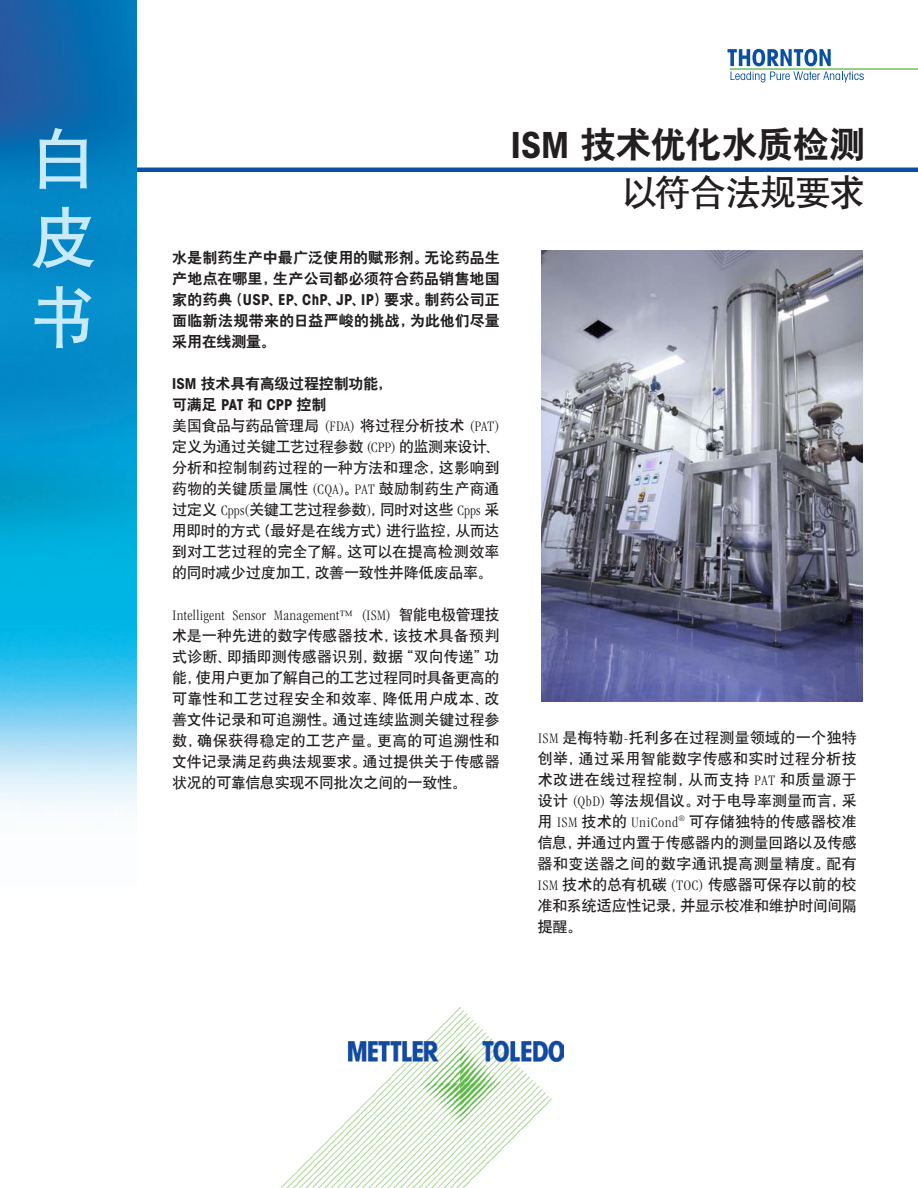
<style>
.page{position:relative;width:918px;height:1188px;background:#fff}
.page>*{position:absolute;margin:0;border:0;box-sizing:border-box;transform-origin:0 0}
.t1{font:66px/79.2px "H Yb 1 gj";color:#c6eafa;text-align:justify}
.t2{font:36px "H Yb 2 gj";letter-spacing:-.02em;color:#231f20}
.t3{font:36px "H Yb 1 gj";letter-spacing:-.04em;color:#231f20}
.t4{font:15px/21px "H Yb 1 gj";letter-spacing:-.005em;color:#231f20;text-align:justify}
.t5{font:15px/21px "H Yb 2 gj";letter-spacing:-.005em;color:#231f20;text-align:justify}
.t6{font:300 condensed 15px "MTD Magazin";color:#231f20}
.s1{font-family:"Avant Garde";font-weight:700;font-stretch:condensed}
.s2{font-family:"MTD Magazin";font-weight:300;font-stretch:condensed}
.s3{font-family:"H Yb 1 gj";font-weight:400;font-stretch:normal}
</style>
<div class="page">
<img style="left:542px;top:250px;width:320px;height:452px">
<hr style="left:136px;top:168px;width:782px;height:4px;background:#0a4fa2">
<img style="left:0;top:0;width:136px;height:806px">
<img style="left:280px;top:1008px;width:283px;height:180px">
<svg style="left:727px;top:49px;width:104px;height:17px"></svg>
<svg style="left:731px;top:72px;width:133px;height:10px"></svg>
<hr style="left:730px;top:68px;width:188px;height:2px;background:#60bb46">
<h1 class="t1" style="left:30px;top:120px;width:67px">白皮书</h1>
<h2 class="t2" style="left:511px;top:126px;width:356px"><span class="s1">ISM</span> 技术优化水质检测</h2>
<h2 class="t3" style="left:622px;top:174px;width:245px">以符合法规要求</h2>
<p class="t5" style="left:172px;top:247px;width:329px">水是制药生产中最广泛使用的赋形剂。无论药品生产地点在哪里，生产公司都必须符合药品销售地国家的药典（<span class="s1">USP</span>、<span class="s1">EP</span>、<span class="s1">ChP</span>、<span class="s1">JP</span>、<span class="s1">IP</span>）要求。制药公司正面临新法规带来的日益严峻的挑战，为此他们尽量采用在线测量。</p>
<p class="t5" style="left:172px;top:373px;width:221px"><span class="s1">ISM</span> 技术具有高级过程控制功能，可满足 <span class="s1">PAT</span> 和 <span class="s1">CPP</span> 控制</p>
<p class="t4" style="left:172px;top:415px;width:329px">美国食品与药品管理局 <span class="s2">(FDA)</span> 将过程分析技术 <span class="s2">(PAT)</span>定义为通过关键工艺过程参数 <span class="s2">(CPP)</span> 的监测来设计、分析和控制制药过程的一种方法和理念，这影响到药物的关键质量属性 <span class="s2">(CQA)</span>。<span class="s2">PAT</span> 鼓励制药生产商通过定义 <span class="s2">Cpps(</span>关键工艺过程参数<span class="s2">)</span>，同时对这些 <span class="s2">Cpps</span> 采用即时的方式（最好是在线方式）进行监控，从而达到对工艺过程的完全了解。这可以在提高检测效率的同时减少过度加工，改善一致性并降低废品率。</p>
<p class="t6" style="left:172px;top:606px;width:329px">Intelligent Sensor Management™ (ISM) <span class="s3">智能电极管理技</span></p>
<p class="t4" style="left:172px;top:625px;width:329px">术是一种先进的数字传感器技术，该技术具备预判式诊断、即插即测传感器识别，数据“双向传递”功能，使用户更加了解自己的工艺过程同时具备更高的可靠性和工艺过程安全和效率、降低用户成本、改善文件记录和可追溯性。通过连续监测关键过程参数，确保获得稳定的工艺产量。更高的可追溯性和文件记录满足药典法规要求。通过提供关于传感器状况的可靠信息实现不同批次之间的一致性。</p>
<p class="t4" style="left:538px;top:727px;width:321px"><span class="s2">ISM</span> 是梅特勒<span class="s2">-</span>托利多在过程测量领域的一个独特创举，通过采用智能数字传感和实时过程分析技术改进在线过程控制，从而支持 <span class="s2">PAT</span> 和质量源于设计 <span class="s2">(QbD)</span> 等法规倡议。对于电导率测量而言，采用 <span class="s2">ISM</span> 技术的 <span class="s2">UniCond</span><sup>®</sup> 可存储独特的传感器校准信息，并通过内置于传感器内的测量回路以及传感器和变送器之间的数字通讯提高测量精度。配有<span class="s2">ISM</span> 技术的总有机碳 <span class="s2">(TOC)</span> 传感器可保存以前的校准和系统适应性记录，并显示校准和维护时间间隔提醒。</p>
</div>
